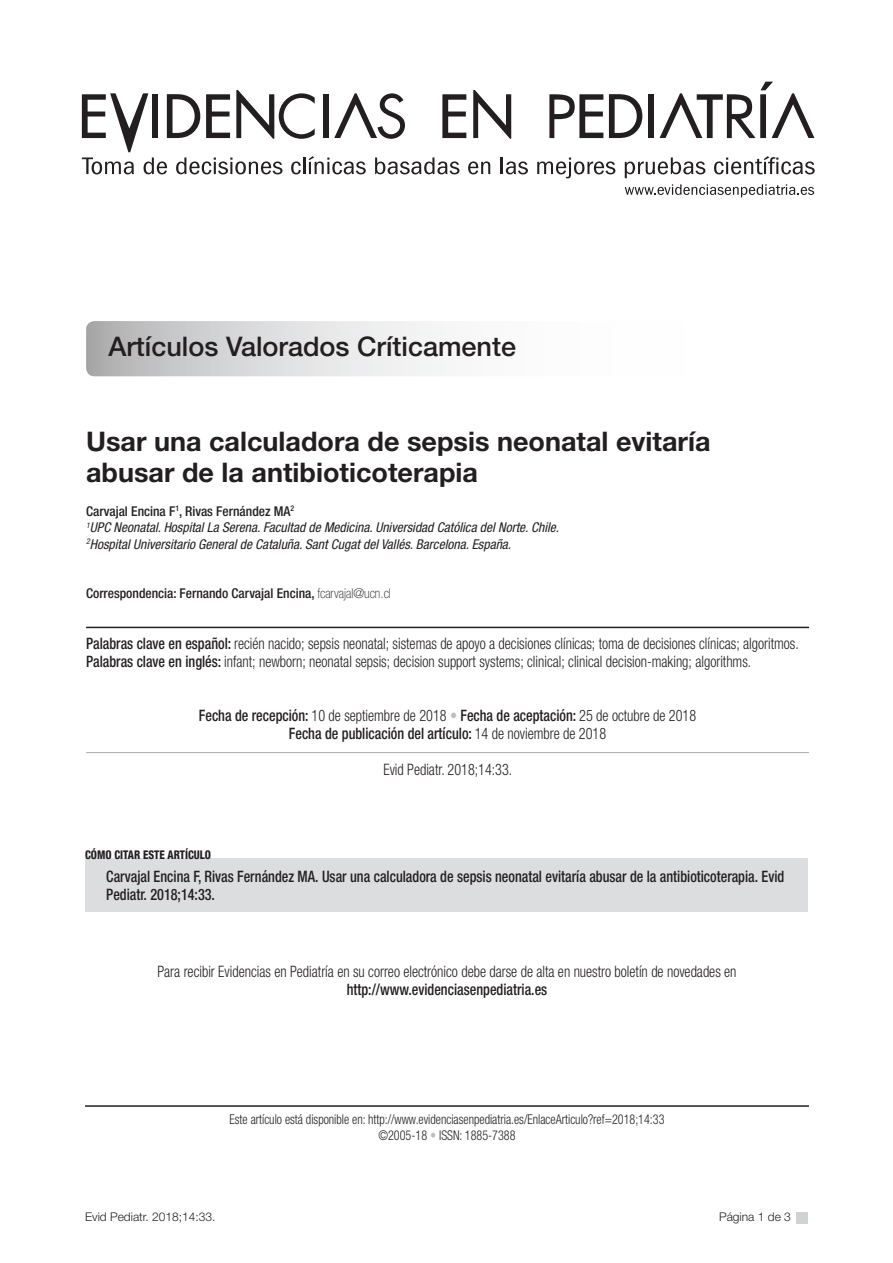
<style>
.page{position:relative;width:893px;height:1263px;background:#fff}
.page>*{position:absolute;margin:0;border:0;box-sizing:border-box;transform-origin:0 0}
.t1{font:700 27px/31.5px "Helvetica Neue LT Std";color:#231f20}
.t2{font:500 27px "Helvetica Neue";color:#231f20}
.t3{font:300 condensed 15.75px "Helvetica Neue LT Std";color:#231f20;scale:.9 1}
.t4{font:500 condensed 15.75px/18px "Helvetica Neue LT Std";color:#231f20;scale:.9 1}
.t5{font:italic condensed 13.5px "Helvetica Neue LT Std";color:#231f20}
.t6{font:300 condensed 13.5px/16.5px "Helvetica Neue LT Std";color:#231f20;text-align:center;scale:.9 1}
.t7{font:500 condensed 13.5px "Helvetica Neue LT Std";color:#231f20}
.t8{font:300 12px "Helvetica Neue";color:#231f20}
.t9{font:800 condensed 12px "Helvetica Neue LT Std";color:#231f20;scale:.9 1}
.s1{font-weight:100}
.s2{font-weight:500}
.s3{color:#bcbdc0}
.s4{font-weight:300}
</style>
<div class="page">
<div style="left:797px;top:1212px;width:11px;height:11px;background:#d1d2d4"></div>
<svg style="left:537px;top:158px;width:78px;height:20px"></svg>
<svg style="left:625px;top:157px;width:80px;height:21px"></svg>
<svg style="left:714px;top:156px;width:101px;height:18px"></svg>
<svg style="left:625px;top:184px;width:189px;height:13px"></svg>
<svg style="left:549px;top:94px;width:54px;height:44px"></svg>
<div style="left:648px;top:94px;width:6px;height:44px;background:#231f20"></div>
<svg style="left:609px;top:94px;width:33px;height:44px"></svg>
<svg style="left:660px;top:82px;width:154px;height:56px"></svg>
<svg style="left:82px;top:90px;width:446px;height:84px"></svg>
<svg style="left:86px;top:321px;width:723px;height:55px"></svg>
<hr style="left:86px;top:627px;width:723px;height:1px;background:#231f20">
<hr style="left:86px;top:752px;width:723px;height:1px;background:#a8a9ad">
<div style="left:85px;top:858px;width:723px;height:54px;background:#dcdddf"></div>
<hr style="left:85px;top:1105px;width:724px;height:2px;background:#231f20">
<p class="t2" style="left:108px;top:330px;width:409px">Artículos Valorados Críticamente</p>
<p class="t1" style="left:86px;top:425px;width:626px">Usar una calculadora de sepsis neonatal evitaría abusar de la antibioticoterapia</p>
<p class="t7" style="left:86px;top:503px;width:210px">Carvajal Encina F<sup>1</sup>, Rivas Fernández MA<sup>2</sup></p>
<p class="t5" style="left:86px;top:520px;width:474px"><sup>1</sup>UPC Neonatal. Hospital La Serena. Facultad de Medicina. Universidad Católica del Norte. Chile.</p>
<p class="t5" style="left:86px;top:536px;width:427px"><sup>2</sup>Hospital Universitario General de Cataluña. Sant Cugat del Vallés. Barcelona. España.</p>
<p class="t7" style="left:86px;top:586px;width:306px">Correspondencia: Fernando Carvajal Encina, <span class="s1">fcarvajal@ucn.cl</span></p>
<p class="t3" style="left:86px;top:635px;width:793px"><span class="s2">Palabras clave en español:</span> recién nacido; sepsis neonatal; sistemas de apoyo a decisiones clínicas; toma de decisiones clínicas; algoritmos.</p>
<p class="t3" style="left:86px;top:653px;width:741px"><span class="s2">Palabras clave en inglés:</span> infant; newborn; neonatal sepsis; decision support systems; clinical; clinical decision-making; algorithms.</p>
<p class="t3" style="left:199px;top:707px;width:554px"><span class="s2">Fecha de recepción:</span> 10 de septiembre de 2018 <span class="s3">•</span> <span class="s2">Fecha de aceptación:</span> 25 de octubre de 2018</p>
<p class="t4" style="left:289px;top:725px;width:354px">Fecha de publicación del artículo: <span class="s4">14 de noviembre de 2018</span></p>
<p class="t3" style="left:383px;top:761px;width:145px">Evid Pediatr. 2018;14:33.</p>
<p class="t9" style="left:85px;top:847px;width:141px">CÓMO CITAR ESTE ARTÍCULO</p>
<p class="t4" style="left:106px;top:867px;width:755px">Carvajal Encina F, Rivas Fernández MA. Usar una calculadora de sepsis neonatal evitaría abusar de la antibioticoterapia. Evid<br>Pediatr. 2018;14:33.</p>
<p class="t3" style="left:157px;top:962px;width:645px">Para recibir Evidencias en Pediatría en su correo electrónico debe darse de alta en nuestro boletín de novedades en</p>
<p class="t4" style="left:347px;top:980px;width:224px">http://www.evidenciasenpediatria.es</p>
<p class="t6" style="left:230px;top:1111px;width:485px">Este artículo está disponible en: http://www.evidenciasenpediatria.es/EnlaceArticulo?ref=2018;14:33 ©2005-18 <span class="s3">•</span> ISSN: 1885-7388</p>
<p class="t8" style="left:85px;top:1210px;width:132px">Evid Pediatr. 2018;14:33.</p>
<p class="t8" style="left:719px;top:1210px;width:73px">Página 1 de 3</p>
</div>
